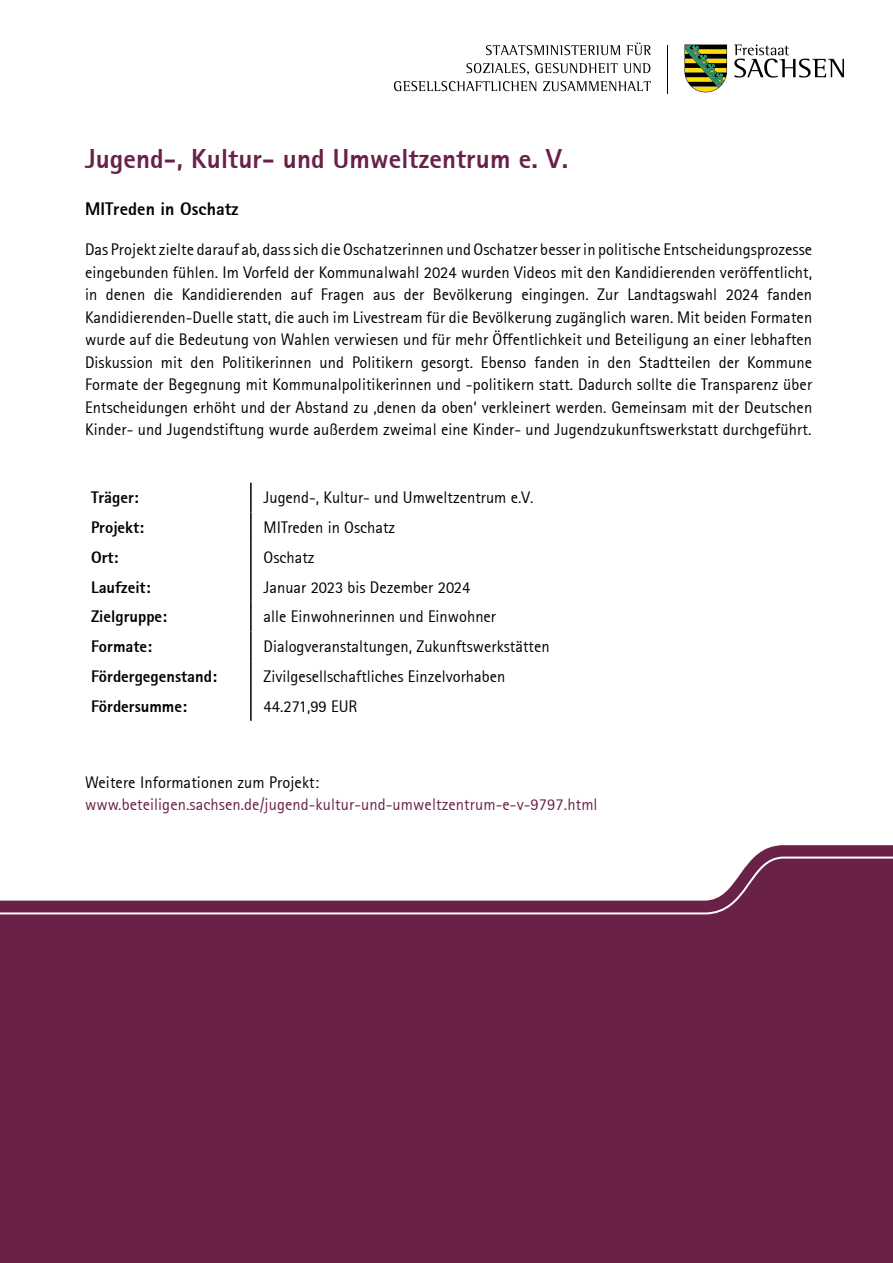
<style>
.page{position:relative;width:893px;height:1263px;background:#fff}
.page>*{position:absolute;margin:0;border:0;box-sizing:border-box;transform-origin:0 0}
.Verein{font:800 27px "Rotis Sans Serif";letter-spacing:.005em;color:#692147}
.Projektbeschreibung_Überschrift{font:800 18px "Rotis Sans Serif";letter-spacing:.005em;color:#000}
.Projektbeschreigung_Fließtext{font:16.5px/22.5px "Rotis Sans Serif";letter-spacing:.005em;color:#000;text-align:justify}
.Tabelle_Text_rechts{font:16.5px "Rotis Sans Serif";color:#000}
.Tabelle_Text_links{font:800 16.5px "Rotis Sans Serif";color:#000}
.www{font:16.5px "Rotis Sans Serif";letter-spacing:.005em;color:#692147}
.Text{font:16.5px "Rotis Sans Serif";letter-spacing:.005em;color:#000}
</style>
<div class="page">
<hr style="left:667px;top:45px;width:1px;height:49px;background:#000">
<svg style="left:486px;top:45px;width:134px;height:10px"></svg>
<svg style="left:626px;top:43px;width:25px;height:12px"></svg>
<svg style="left:466px;top:63px;width:63px;height:12px"></svg>
<svg style="left:535px;top:63px;width:115px;height:10px"></svg>
<svg style="left:394px;top:81px;width:142px;height:10px"></svg>
<svg style="left:543px;top:81px;width:108px;height:10px"></svg>
<svg style="left:734px;top:45px;width:110px;height:33px"></svg>
<svg style="left:684px;top:45px;width:43px;height:47px;background:#747e38"></svg>
<hr style="left:250px;top:483px;width:2px;height:29px;background:#000">
<hr style="left:250px;top:512px;width:2px;height:30px;background:#000">
<hr style="left:250px;top:542px;width:2px;height:30px;background:#000">
<hr style="left:250px;top:572px;width:2px;height:30px;background:#000">
<hr style="left:250px;top:602px;width:2px;height:29px;background:#000">
<hr style="left:250px;top:631px;width:2px;height:30px;background:#000">
<hr style="left:250px;top:661px;width:2px;height:30px;background:#000">
<hr style="left:250px;top:691px;width:2px;height:30px;background:#000">
<svg style="left:0;top:845px;width:893px;height:418px;background:#7a3a5c"></svg>
<h1 class="Verein" style="left:85px;top:141px;width:485px">Jugend-, Kultur- und Umweltzentrum e. V.</h1>
<h2 class="Projektbeschreibung_Überschrift" style="left:85px;top:197px;width:155px">MITreden in Oschatz</h2>
<p class="Projektbeschreigung_Fließtext" style="left:85px;top:238px;width:729px">Das Projekt zielte darauf ab, dass sich die Oschatzerinnen und Oschatzer besser in politische Entscheidungsprozesse eingebunden fühlen. Im Vorfeld der Kommunalwahl 2024 wurden Videos mit den Kandidierenden veröffentlicht, in denen die Kandidierenden auf Fragen aus der Bevölkerung eingingen. Zur Landtagswahl 2024 fanden Kandidierenden-Duelle statt, die auch im Livestream für die Bevölkerung zugänglich waren. Mit beiden Formaten wurde auf die Bedeutung von Wahlen verwiesen und für mehr Öffentlichkeit und Beteiligung an einer lebhaften Diskussion mit den Politikerinnen und Politikern gesorgt. Ebenso fanden in den Stadtteilen der Kommune Formate der Begegnung mit Kommunalpolitikerinnen und -politikern statt. Dadurch sollte die Transparenz über Entscheidungen erhöht und der Abstand zu ‚denen da oben‘ verkleinert werden. Gemeinsam mit der Deutschen Kinder- und Jugendstiftung wurde außerdem zweimal eine Kinder- und Jugendzukunftswerkstatt durchgeführt.</p>
<p class="Tabelle_Text_links" style="left:91px;top:487px;width:49px">Träger:</p>
<p class="Tabelle_Text_rechts" style="left:264px;top:488px;width:271px">Jugend-, Kultur- und Umweltzentrum e.V.</p>
<p class="Tabelle_Text_links" style="left:91px;top:517px;width:55px">Projekt:</p>
<p class="Tabelle_Text_rechts" style="left:264px;top:518px;width:133px">MITreden in Oschatz</p>
<p class="Tabelle_Text_links" style="left:91px;top:547px;width:29px">Ort:</p>
<p class="Tabelle_Text_rechts" style="left:264px;top:547px;width:53px">Oschatz</p>
<p class="Tabelle_Text_links" style="left:91px;top:576px;width:61px">Laufzeit:</p>
<p class="Tabelle_Text_rechts" style="left:264px;top:577px;width:208px">Januar 2023 bis Dezember 2024</p>
<p class="Tabelle_Text_links" style="left:91px;top:606px;width:78px">Zielgruppe:</p>
<p class="Tabelle_Text_rechts" style="left:264px;top:607px;width:234px">alle Einwohnerinnen und Einwohner</p>
<p class="Tabelle_Text_links" style="left:91px;top:636px;width:63px">Formate:</p>
<p class="Tabelle_Text_rechts" style="left:264px;top:637px;width:287px">Dialogveranstaltungen, Zukunftswerkstätten</p>
<p class="Tabelle_Text_links" style="left:91px;top:666px;width:127px">Fördergegenstand:</p>
<p class="Tabelle_Text_rechts" style="left:264px;top:666px;width:243px">Zivilgesellschaftliches Einzelvorhaben</p>
<p class="Tabelle_Text_links" style="left:91px;top:696px;width:97px">Fördersumme:</p>
<p class="Tabelle_Text_rechts" style="left:264px;top:696px;width:95px">44.271,99 EUR</p>
<p class="Text" style="left:85px;top:772px;width:235px">Weitere Informationen zum Projekt:</p>
<p class="www" style="left:85px;top:795px;width:514px">www.beteiligen.sachsen.de/jugend-kultur-und-umweltzentrum-e-v-9797.html</p>
</div>
